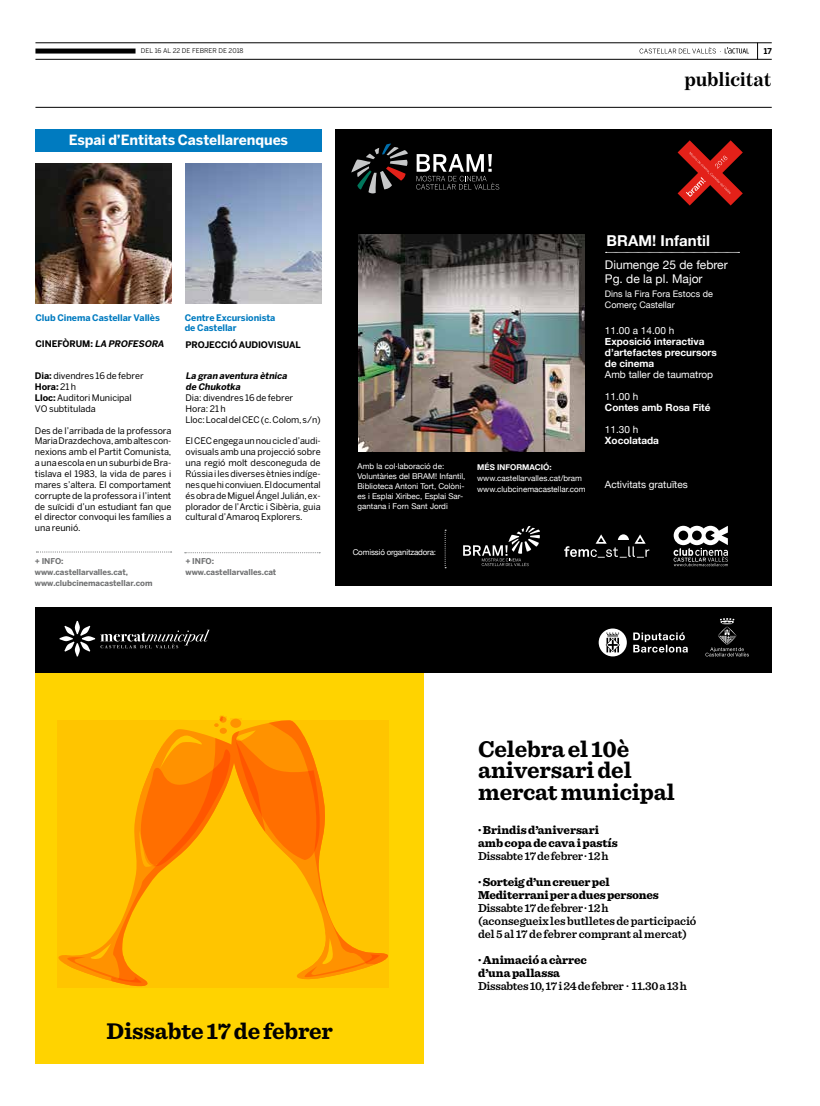
<style>
.page{position:relative;width:820px;height:1106px;background:#fff}
.page>*{position:absolute;margin:0;border:0;box-sizing:border-box;transform-origin:0 0}
.t1{font:700 23.7px/21.7px "Sentinel";letter-spacing:-.005em;color:#000}
.t2{font:700 20px "Benton Modern One";letter-spacing:-.005em;color:#000}
.t3{font:700 15px "Helvetica Neue";letter-spacing:.005em;color:#fff}
.t4{font:700 14px "Benton Sans";letter-spacing:-.01em;color:#fff}
.t5{font:600 12px/13px "Sentinel";letter-spacing:-.015em;color:#000}
.t6{font:900 12px/13px "Sentinel";letter-spacing:-.01em;color:#000}
.t7{font:12px/14px "Helvetica Neue";color:#fff}
.t8{font:700 10px/11px "Helvetica Neue";color:#fff}
.t9{font:10px "Helvetica Neue";color:#fff}
.t10{font:9px/10.9px "Benton Sans";letter-spacing:-.005em;color:#000}
.t11{font:700 9px/10px "Benton Sans";letter-spacing:-.01em;color:#007bc0}
.t12{font:italic 700 9px/10.9px "Benton Sans";color:#000}
.t13{font:9px/11px "Helvetica Neue";color:#fff}
.t14{font:700 9px "Benton Sans";letter-spacing:-.02em;color:#000}
.t15{font:8px/10px "Helvetica Neue";color:#fff}
.t16{font:700 8px/10.9px "Benton Sans";letter-spacing:-.01em;color:#707172}
.t17{font:8px "Helvetica Neue";letter-spacing:-.02em;color:#fff}
.t18{font:700 8px "Helvetica Neue";color:#fff}
.t19{font:700 8px "Benton Sans";color:#000}
.t20{font:6.5px "Benton Sans";letter-spacing:.005em;color:#000}
.s1{font-style:normal}
.s2{font-weight:700}
</style>
<div class="page">
<svg style="left:757px;top:44px;width:1px;height:15px"></svg>
<svg style="left:639px;top:47px;width:109px;height:7px"></svg>
<hr style="left:35px;top:107px;width:736px;height:1px;background:#000">
<hr style="left:35px;top:43px;width:736px;height:1px;background:#000">
<hr style="left:35px;top:59px;width:736px;height:1px;background:#000">
<div style="left:35px;top:49px;width:100px;height:5px;background:#000"></div>
<div style="left:35px;top:129px;width:286px;height:23px;background:#007bc0"></div>
<svg style="left:185px;top:552px;width:135px;height:1px"></svg>
<img style="left:185px;top:163px;width:136px;height:140px">
<img style="left:35px;top:163px;width:136px;height:140px">
<svg style="left:36px;top:551px;width:135px;height:1px"></svg>
<div style="left:335px;top:129px;width:436px;height:456px;background:#000"></div>
<svg style="left:351px;top:144px;width:57px;height:50px"></svg>
<svg style="left:416px;top:154px;width:83px;height:36px"></svg>
<svg style="left:463px;top:526px;width:77px;height:40px"></svg>
<svg style="left:673px;top:526px;width:54px;height:40px"></svg>
<svg style="left:564px;top:534px;width:85px;height:23px"></svg>
<svg style="left:444px;top:529px;width:2px;height:39px"></svg>
<img style="left:358px;top:234px;width:226px;height:217px">
<svg style="left:677px;top:140px;width:65px;height:65px"></svg>
<svg style="left:605px;top:252px;width:134px;height:1px"></svg>
<div style="left:35px;top:661px;width:389px;height:402px;background:#ffd300"></div>
<div style="left:35px;top:607px;width:736px;height:65px;background:#000"></div>
<svg style="left:60px;top:621px;width:149px;height:35px"></svg>
<svg style="left:598px;top:628px;width:89px;height:28px"></svg>
<svg style="left:705px;top:618px;width:43px;height:38px"></svg>
<div style="left:58px;top:720px;width:52px;height:266px;background:#ffc500"></div>
<svg style="left:67px;top:943px;width:43px;height:40px"></svg>
<svg style="left:110px;top:720px;width:278px;height:266px;fill:#ffc500"></svg>
<p class="t20" style="left:141px;top:47px;width:104px">DEL 16 AL 22 DE FEBRER DE 2018</p>
<p class="t19" style="left:763px;top:46px;width:10px">17</p>
<h2 class="t2" style="left:684px;top:68px;width:89px">publicitat</h2>
<h3 class="t4" style="left:69px;top:132px;width:221px">Espai d’Entitats Castellarenques</h3>
<h3 class="t3" style="left:606px;top:231px;width:105px">BRAM! Infantil</h3>
<h3 class="t7" style="left:604px;top:257px;width:124px">Diumenge 25 de febrer<br>Pg. de la pl. Major</h3>
<p class="t13" style="left:604px;top:288px;width:109px">Dins la Fira Fora Estocs de<br>Comerç Castellar</p>
<p class="t11" style="left:35px;top:312px;width:126px">Club Cinema Castellar Vallès</p>
<p class="t11" style="left:185px;top:312px;width:92px">Centre Excursionista de Castellar</p>
<p class="t14" style="left:35px;top:338px;width:42px">Cinefòrum</p>
<p class="t12" style="left:90px;top:338px;width:31px"><span class="s1">:</span> La profesor</p>
<p class="t12" style="left:157px;top:338px;width:10px">a</p>
<p class="t14" style="left:185px;top:340px;width:7px">Projecc</p>
<p class="t14" style="left:227px;top:340px;width:72px">ió audiovisual</p>
<p class="t10" style="left:35px;top:370px;width:110px"><span class="s2">Dia:</span> divendres 16 de febrer<br><span class="s2">Hora:</span> 21 h<br><span class="s2">Lloc:</span> Auditori M unicipal<br>VO subtitulada</p>
<p class="t10" style="left:35px;top:425px;width:138px;text-align:justify">Des de l’arribada de la professora Maria Drazdechova, amb altes con&shy;nexions amb el Partit Comunista, a una escola en un suburbi de Bra&shy;tislava el 1983, la vida de pares i mares s’altera. El comportament corrupte de la professora i l’intent de suïcidi d’un estudiant fan que el director convoqui les famílies a una reunió.</p>
<p class="t16" style="left:35px;top:555px;width:119px">+ IN FO: www.castellarvalles.cat, www.clubcinemacastellar.com</p>
<p class="t12" style="left:185px;top:370px;width:105px">La gran aventura ètnica de Chukotka</p>
<p class="t10" style="left:185px;top:392px;width:109px">Dia: divendres 16 de febrer<br>Hora: 21 h<br>Lloc: Local del CEC</p>
<p class="t10" style="left:261px;top:414px;width:61px">(c. Colom, s/n)</p>
<p class="t10" style="left:185px;top:435px;width:16px">El CEC</p>
<p class="t10" style="left:185px;top:435px;width:137px;text-align:justify;text-indent:28px">engega un nou cicle d’audi&shy;ovisuals amb una projecció sobre una regió molt desconeguda de Rússia i les diverses ètnies indíge&shy;nes que hi conviuen. El documental és obra de M iguel Ángel Julián, ex&shy;plorador de l’Arctic i Sibèria, guia cultural d’Amaroq Explorers.</p>
<p class="t16" style="left:185px;top:555px;width:92px">+ IN FO: www.castellarvalles.cat</p>
<p class="t15" style="left:357px;top:460px;width:109px">Amb la col·laboració de:<br>Voluntàries del BRAM! Infantil,<br>Biblioteca Antoni Tort, Colòni&shy;es i Esplai Xiribec, Esplai Sar&shy;gantana i Forn Sant Jordi</p>
<p class="t18" style="left:477px;top:462px;width:76px">MÉS INFORMACIÓ:</p>
<p class="t15" style="left:477px;top:472px;width:110px;line-height:11px">www.castellarvalles.cat/bram www.clubcinemacastellar.com</p>
<p class="t17" style="left:352px;top:547px;width:85px">Comissió organitzadora:</p>
<p class="t9" style="left:604px;top:324px;width:71px">11.00 a 14.00 h</p>
<p class="t8" style="left:604px;top:335px;width:113px">Exposició interactiva d’artefactes precursors de cinema</p>
<p class="t9" style="left:604px;top:368px;width:110px">Amb taller de taumatrop</p>
<p class="t9" style="left:604px;top:390px;width:35px">11.00 h</p>
<p class="t8" style="left:604px;top:401px;width:107px">Contes amb Rosa Fité</p>
<p class="t9" style="left:604px;top:423px;width:35px">11.30 h</p>
<p class="t8" style="left:604px;top:434px;width:56px">Xocolatada</p>
<p class="t9" style="left:604px;top:478px;width:84px">Activitats gratuïtes</p>
<h1 class="t1" style="left:106px;top:1019px;width:228px">Dissabte 17 de febrer</h1>
<h1 class="t1" style="left:478px;top:737px;width:198px">Celebra el 10è aniversari del mercat municipal</h1>
<h3 class="t6" style="left:478px;top:822px;width:141px">· Brindis d’aniversari amb copa de cava i pastís</h3>
<h3 class="t5" style="left:478px;top:848px;width:132px">Dissabte 17 de febrer · 12 h</h3>
<h3 class="t6" style="left:478px;top:874px;width:182px">· Sorteig d’un creuer pel<br>Mediterrani per a dues persones</h3>
<h3 class="t5" style="left:478px;top:900px;width:220px">Dissabte 17 de febrer · 12 h<br>(aconsegueix les butlletes de participació del 5 al 17 de febrer comprant al mercat)</h3>
<h3 class="t6" style="left:478px;top:952px;width:110px">· Animació a càrrec d’una pallassa</h3>
<h3 class="t5" style="left:478px;top:978px;width:210px">Dissabtes 10, 17 i 24 de febrer · 11.30 a 13 h</h3>
</div>
